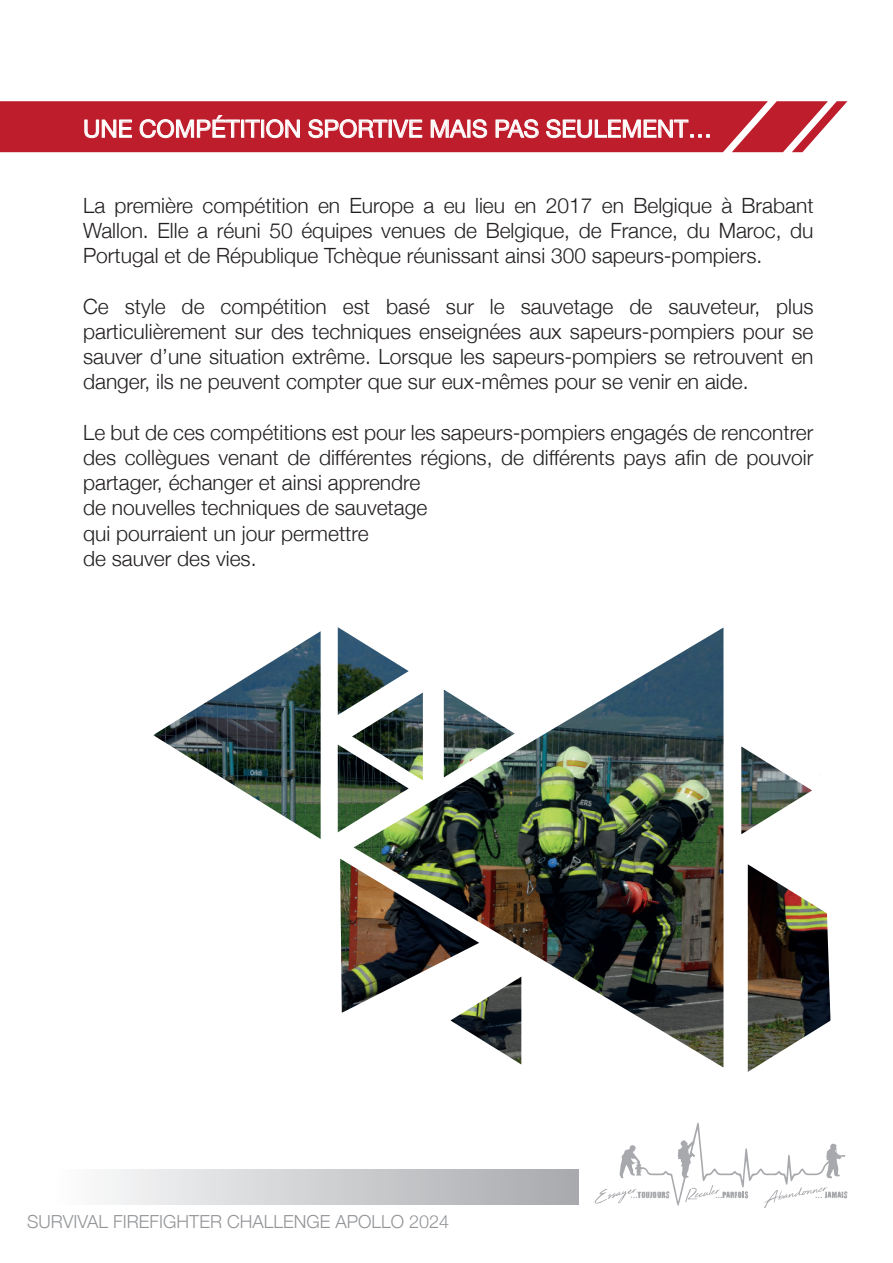
<style>
.page{position:relative;width:893px;height:1263px;background:#fff}
.page>*{position:absolute;margin:0;border:0;box-sizing:border-box;transform-origin:0 0}
.t1{font:24px "Helvetica Neue";color:#fff}
.t2{font:300 21px/25.2px "Helvetica Neue";color:#231f20;text-align:justify}
.t3{font:300 18px "Helvetica Neue";color:#939598}
</style>
<div class="page">
<div style="left:2px;top:1169px;width:576px;height:35px;background:linear-gradient(to right,#fff,#a8a9ad)"></div>
<svg style="left:594px;top:1132px;width:254px;height:76px"></svg>
<img style="left:153px;top:627px;width:678px;height:505px">
<svg style="left:0;top:101px;width:847px;height:51px;background:#c63946"></svg>
<p class="t1" style="left:83px;top:111px;width:630px">UNE COMPÉTITION SPORTIVE MAIS PAS SEULEMENT…</p>
<p class="t2" style="left:83px;top:192px;width:732px">La première compétition en Europe a eu lieu en 2017 en Belgique à Brabant Wallon. Elle a réuni 50 équipes venues de Belgique, de France, du Maroc, du Portugal et de République Tchèque réunissant ainsi 300 sapeurs-pompiers.</p>
<p class="t2" style="left:83px;top:292px;width:732px">Ce style de compétition est basé sur le sauvetage de sauveteur, plus particulièrement sur des techniques enseignées aux sapeurs-pompiers pour se sauver d’une situation extrême. Lorsque les sapeurs-pompiers se retrouvent en danger, ils ne peuvent compter que sur eux-mêmes pour se venir en aide.</p>
<p class="t2" style="left:83px;top:418px;width:732px;text-align:left">Le but de ces compétitions est pour les sapeurs-pompiers engagés de rencontrer des collègues venant de différentes régions, de différents pays afin de pouvoir partager, échanger et ainsi apprendre<br>de nouvelles techniques de sauvetage<br>qui pourraient un jour permettre<br>de sauver des vies.</p>
<p class="t3" style="left:27px;top:1207px;width:423px">SURVIVAL FIREFIGHTER CHALLENGE APOLLO 2024</p>
</div>
